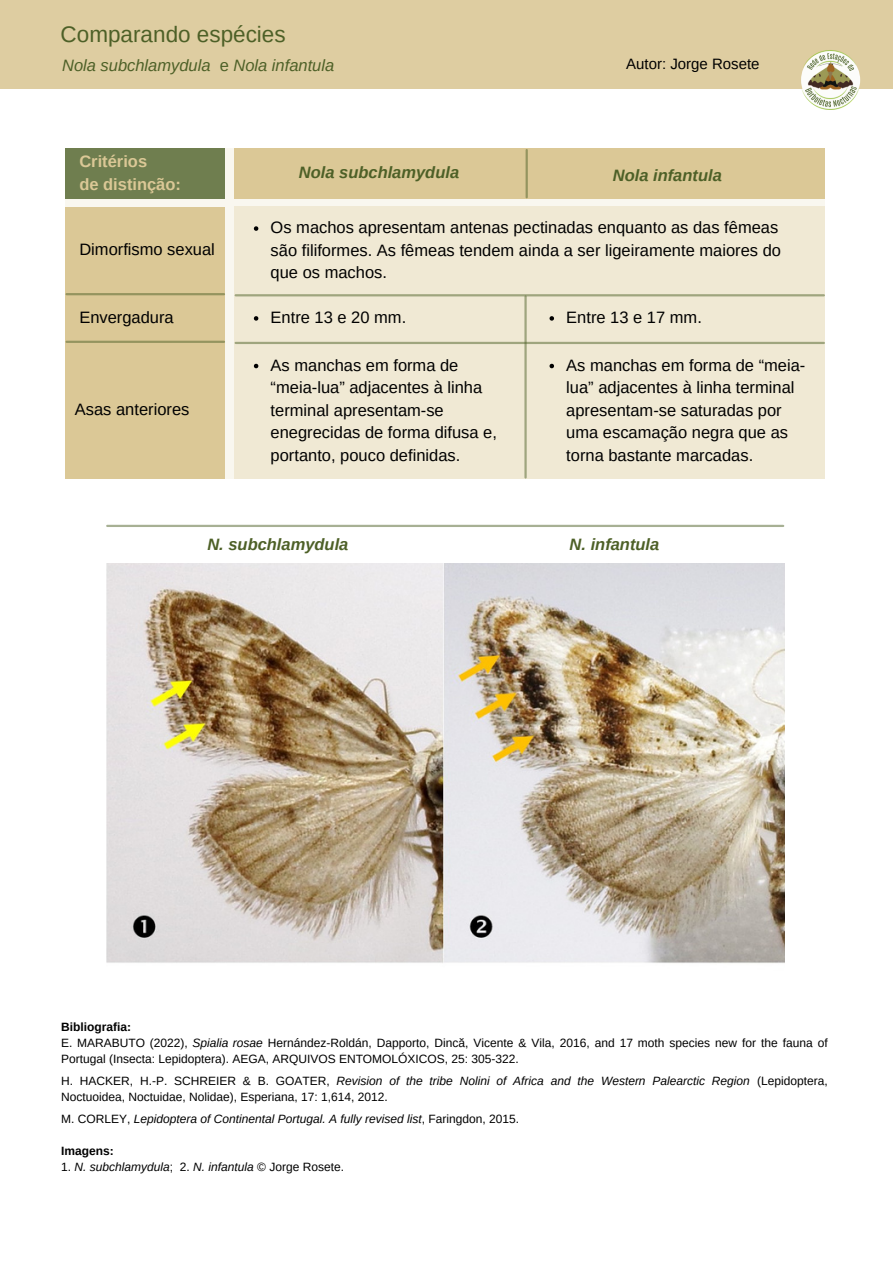
<style>
.page{position:relative;width:893px;height:1264px;background:#fff}
.page>*{position:absolute;margin:0;border:0;box-sizing:border-box;transform-origin:0 0}
.t1{font:22.5px "Arimo";color:#4d6027}
.t2{font:16.5px/22.5px "Arimo";color:#000}
.t3{font:italic 700 16.5px "Arimo";color:#4d6027}
.t4{font:italic 16.5px "Arimo";color:#4d6027}
.t5{font:700 16.5px "Arimo";color:#dbc896}
.t6{font:15px "Arimo";color:#000}
.t7{font:12px/16px "Arimo";color:#000}
.t8{font:italic 12px "Arimo";color:#000}
.t9{font:700 12px "Arimo";color:#000}
.s1{font-style:normal}
.s2{font-style:italic}
</style>
<div class="page">
<div style="left:0;top:0;width:892px;height:89px;background:#decda1"></div>
<img style="left:801px;top:50px;width:60px;height:60px">
<img style="left:106px;top:563px;width:678px;height:400px">
<div style="left:65px;top:149px;width:760px;height:329px;background:linear-gradient(to right,#f9f7ef,#f9f7ef)"></div>
<div style="left:65px;top:207px;width:160px;height:271px;background:#dbc896"></div>
<div style="left:234px;top:206px;width:590px;height:272px;background:#f0e9d4"></div>
<div style="left:65px;top:149px;width:160px;height:49px;background:#6f7e4f"></div>
<div style="left:234px;top:149px;width:590px;height:49px;background:#dbc896"></div>
<hr style="left:67px;top:293px;width:157px;height:2px;background:#4d6027">
<hr style="left:525px;top:150px;width:2px;height:47px;background:#4d6027">
<hr style="left:524px;top:296px;width:2px;height:181px;background:#4d6027">
<hr style="left:236px;top:294px;width:587px;height:2px;background:#4d6027">
<svg style="left:254px;top:364px;width:4px;height:4px"></svg>
<hr style="left:235px;top:342px;width:588px;height:2px;background:#4d6027">
<svg style="left:254px;top:226px;width:4px;height:5px"></svg>
<hr style="left:67px;top:341px;width:157px;height:2px;background:#4d6027">
<svg style="left:254px;top:316px;width:4px;height:5px"></svg>
<svg style="left:549px;top:316px;width:5px;height:5px"></svg>
<svg style="left:549px;top:364px;width:5px;height:4px"></svg>
<hr style="left:107px;top:525px;width:676px;height:2px;background:#4d6027">
<p class="t1" style="left:61px;top:22px;width:226px">Comparando espécies</p>
<p class="t4" style="left:62px;top:56px;width:273px">Nola subchlamydula <span class="s1">e</span> Nola infantula</p>
<p class="t5" style="left:79px;top:152px;width:69px">Critérios</p>
<p class="t5" style="left:79px;top:175px;width:103px">de distinção:</p>
<p class="t3" style="left:299px;top:163px;width:162px">Nola subchlamydula</p>
<p class="t6" style="left:626px;top:55px;width:135px">Autor: Jorge Rosete</p>
<p class="t3" style="left:612px;top:165px;width:110px">Nola infantula</p>
<p class="t2" style="left:79px;top:238px;width:137px">Dimorfismo sexual</p>
<p class="t2" style="left:79px;top:306px;width:96px">Envergadura</p>
<p class="t2" style="left:75px;top:398px;width:116px">Asas anteriores</p>
<p class="t2" style="left:270px;top:216px;width:512px">Os machos apresentam antenas pectinadas enquanto as das fêmeas são filiformes. As fêmeas tendem ainda a ser ligeiramente maiores do que os machos.</p>
<p class="t2" style="left:270px;top:306px;width:137px">Entre 13 e 20 mm.</p>
<p class="t2" style="left:566px;top:306px;width:137px">Entre 13 e 17 mm.</p>
<p class="t2" style="left:566px;top:353px;width:240px">As manchas em forma de “meia&shy;lua” adjacentes à linha terminal apresentam-se saturadas por uma escamação negra que as torna bastante marcadas.</p>
<p class="t2" style="left:270px;top:353px;width:228px">As manchas em forma de “meia-lua” adjacentes à linha terminal apresentam-se enegrecidas de forma difusa e, portanto, pouco definidas.</p>
<p class="t3" style="left:207px;top:534px;width:142px">N. subchlamydula</p>
<p class="t3" style="left:569px;top:534px;width:91px">N. infantula</p>
<p class="t9" style="left:61px;top:1020px;width:71px">Bibliografia:</p>
<p class="t7" style="left:61px;top:1034px;width:768px">E. MARABUTO (2022), <span class="s2">Spialia rosae</span> Hernández-Roldán, Dapporto, Dincă, Vicente &amp; Vila, 2016, and 17 moth species new for the fauna of<br>Portugal (Insecta: Lepidoptera). AEGA, ARQUIVOS ENTOMOLÓXICOS, 25: 305-322.</p>
<p class="t7" style="left:61px;top:1072px;width:768px">H. HACKER, H.-P. SCHREIER &amp; B. GOATER, <span class="s2">Revision of the tribe Nolini of Africa and the Western Palearctic Region</span> (Lepidoptera,<br>Noctuoidea, Noctuidae, Nolidae), Esperiana, 17: 1,614, 2012.</p>
<p class="t8" style="left:61px;top:1112px;width:459px"><span class="s1">M. CORLEY,</span> Lepidoptera of Continental Portugal. A fully revised list<span class="s1">, Faringdon, 2015.</span></p>
<p class="t9" style="left:61px;top:1144px;width:54px">Imagens:</p>
<p class="t8" style="left:61px;top:1159px;width:284px"><span class="s1">1.</span> N. subchlamydula<span class="s1">; 2.</span> N. infantula <span class="s1">© Jorge Rosete.</span></p>
</div>
